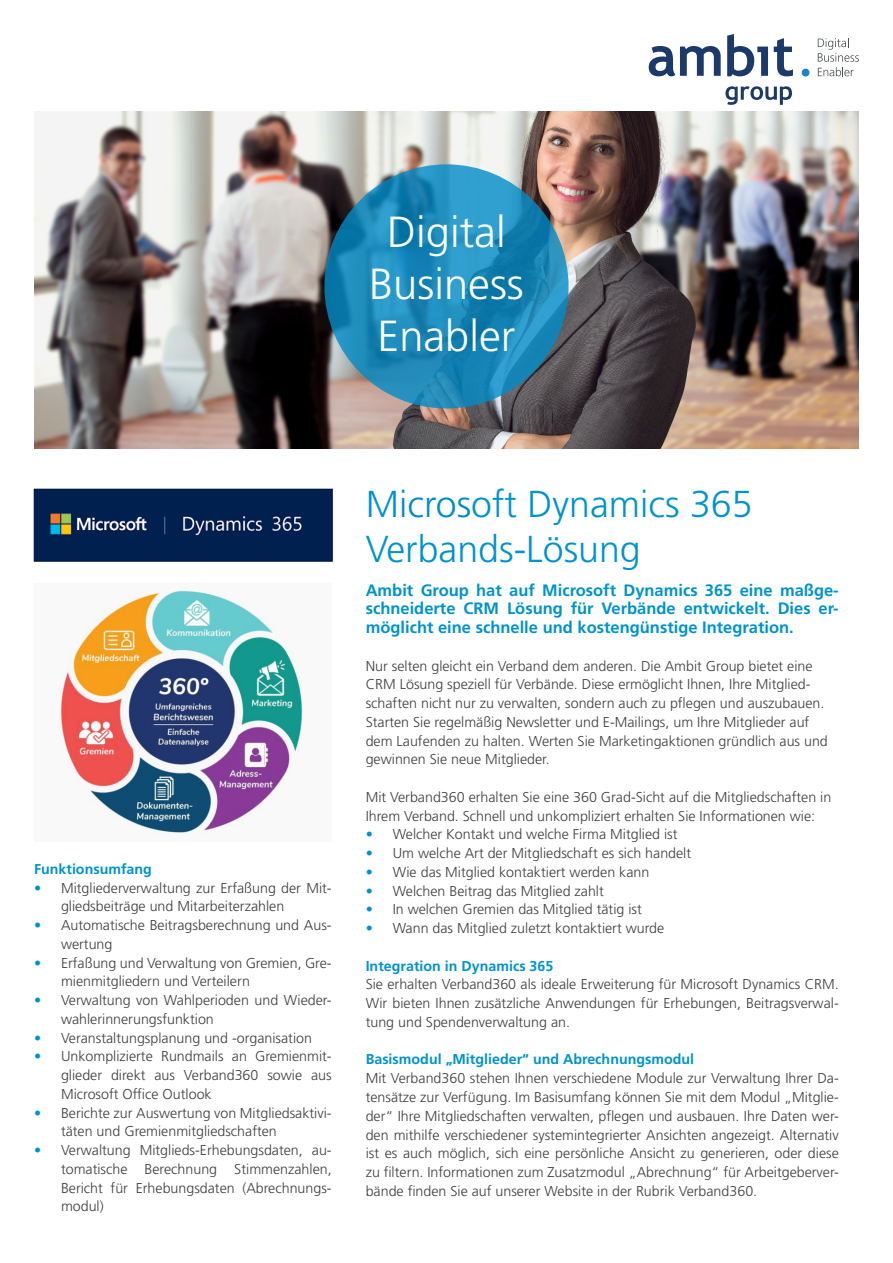
<style>
.page{position:relative;width:893px;height:1263px;background:#fff}
.page>*{position:absolute;margin:0;border:0;box-sizing:border-box;transform-origin:0 0}
.t1{font:300 43.5px "Frutiger LT Std";color:#fff}
.t2{font:300 37.5px "Frutiger LT Std";color:#0093cd}
.Zwischentitel_blue{font:700 16.5px/18.8px "Frutiger LT Std";color:#0093cd;text-align:justify}
.Lauftext{font:300 14.25px/18.8px "Frutiger LT Std";color:#3e3e3f}
.Lauftext-2{font:700 14.25px "Frutiger LT Std";color:#0093cd}
.s1{color:#0093cd}
.s2{color:#008cc9}
</style>
<div class="page">
<div style="left:802px;top:69px;width:7px;height:8px;background:#1b83c6;border-radius:50%"></div>
<svg style="left:649px;top:46px;width:72px;height:30px"></svg>
<svg style="left:727px;top:34px;width:41px;height:42px"></svg>
<svg style="left:774px;top:38px;width:19px;height:38px"></svg>
<svg style="left:725px;top:86px;width:67px;height:19px"></svg>
<svg style="left:818px;top:38px;width:41px;height:38px"></svg>
<img style="left:34px;top:111px;width:825px;height:338px">
<svg style="left:324px;top:164px;width:245px;height:244px;background:#1c89b9"></svg>
<img style="left:59px;top:589px;width:245px;height:246px">
<img style="left:33px;top:488px;width:300px;height:74px">
<p class="t1" style="left:387px;top:207px;width:120px">Digital</p>
<p class="t1" style="left:369px;top:259px;width:156px">Business</p>
<p class="t1" style="left:378px;top:312px;width:139px">Enabler</p>
<p class="Lauftext-2" style="left:34px;top:860px;width:119px">Funktionsumfang</p>
<p class="Lauftext" style="left:61px;top:879px;width:272px;text-indent:-27px"><span class="s1">•</span> Mitgliederverwaltung zur Erfaßung der Mit&shy;gliedsbeiträge und Mitarbeiterzahlen</p>
<p class="Lauftext" style="left:61px;top:916px;width:272px;text-indent:-27px"><span class="s1">•</span> Automatische Beitragsberechnung und Aus&shy;wertung</p>
<p class="Lauftext" style="left:61px;top:954px;width:272px;text-indent:-27px"><span class="s1">•</span> Erfaßung und Verwaltung von Gremien, Gre&shy;mienmitgliedern und Verteilern</p>
<p class="Lauftext" style="left:61px;top:991px;width:272px;text-indent:-27px"><span class="s1">•</span> Verwaltung von Wahlperioden und Wieder&shy;wahlerinnerungsfunktion</p>
<p class="Lauftext" style="left:34px;top:1029px;width:280px"><span class="s1">•</span> Veranstaltungsplanung und -organisation</p>
<p class="Lauftext" style="left:61px;top:1047px;width:272px;text-align:justify;text-indent:-27px"><span class="s1">•</span> Unkomplizierte Rundmails an Gremienmit&shy;glieder direkt aus Verband360 sowie aus Microsoft Office Outlook</p>
<p class="Lauftext" style="left:61px;top:1104px;width:272px;text-indent:-27px"><span class="s1">•</span> Berichte zur Auswertung von Mitgliedsaktivi&shy;täten und Gremienmitgliedschaften</p>
<p class="Lauftext" style="left:61px;top:1141px;width:272px;text-align:justify;text-indent:-27px"><span class="s1">•</span> Verwaltung Mitglieds-Erhebungsdaten, au&shy;tomatische Berechnung Stimmenzahlen, Bericht für Erhebungsdaten (Abrechnungs&shy;modul)</p>
<p class="t2" style="left:366px;top:482px;width:388px">M<span class="s2">icros</span>oft Dynamics 365</p>
<p class="t2" style="left:366px;top:527px;width:277px">Verbands-Lösung</p>
<p class="Zwischentitel_blue" style="left:366px;top:581px;width:475px">Ambit Group hat auf Microsoft Dynamics 365 eine maßge&shy;schneiderte CRM Lösung für Verbände entwickelt. Dies er&shy;möglicht eine schnelle und kostengünstige Integration.</p>
<p class="Lauftext" style="left:366px;top:657px;width:464px">Nur selten gleicht ein Verband dem anderen. Die Ambit Group bietet eine CRM Lösung speziell für Verbände. Diese ermöglicht Ihnen, Ihre Mitglied&shy;schaften nicht nur zu verwalten, sondern auch zu pflegen und auszubauen.<br>Starten Sie regelmäßig Newsletter und E-Mailings, um Ihre Mitglieder auf dem Laufenden zu halten. Werten Sie Marketingaktionen gründlich aus und gewinnen Sie neue Mitglieder.</p>
<p class="Lauftext" style="left:366px;top:788px;width:467px">Mit Verband360 erhalten Sie eine 360 Grad-Sicht auf die Mitgliedschaften in<br>Ihrem Verband. Schnell und unkompliziert erhalten Sie Informationen wie:</p>
<p class="Lauftext" style="left:366px;top:825px;width:313px"><span class="s1">•</span> Welcher Kontakt und welche Firma Mitglied ist</p>
<p class="Lauftext" style="left:366px;top:844px;width:327px"><span class="s1">•</span> Um welche Art der Mitgliedschaft es sich handelt</p>
<p class="Lauftext" style="left:366px;top:863px;width:285px"><span class="s1">•</span> Wie das Mitglied kontaktiert werden kann</p>
<p class="Lauftext" style="left:366px;top:882px;width:240px"><span class="s1">•</span> Welchen Beitrag das Mitglied zahlt</p>
<p class="Lauftext" style="left:366px;top:900px;width:278px"><span class="s1">•</span> In welchen Gremien das Mitglied tätig ist</p>
<p class="Lauftext" style="left:366px;top:919px;width:300px"><span class="s1">•</span> Wann das Mitglied zuletzt kontaktiert wurde</p>
<p class="Lauftext-2" style="left:366px;top:957px;width:189px">Integration in Dynamics 365</p>
<p class="Lauftext" style="left:366px;top:975px;width:475px;text-align:justify">Sie erhalten Verband360 als ideale Erweiterung für Microsoft Dynamics CRM.<br>Wir bieten Ihnen zusätzliche Anwendungen für Erhebungen, Beitragsverwal&shy;tung und Spendenverwaltung an.</p>
<p class="Lauftext-2" style="left:366px;top:1051px;width:330px">Basismodul „Mitglieder“ und Abrechnungsmodul</p>
<p class="Lauftext" style="left:366px;top:1069px;width:475px;text-align:justify">Mit Verband360 stehen Ihnen verschiedene Module zur Verwaltung Ihrer Da&shy;tensätze zur Verfügung. Im Basisumfang können Sie mit dem Modul „Mitglie&shy;der“ Ihre Mitgliedschaften verwalten, pflegen und ausbauen. Ihre Daten wer&shy;den mithilfe verschiedener systemintegrierter Ansichten angezeigt. Alternativ ist es auch möglich, sich eine persönliche Ansicht zu generieren, oder diese zu filtern. Informationen zum Zusatzmodul „Abrechnung“ für Arbeitgeberver&shy;bände finden Sie auf unserer Website in der Rubrik Verband360.</p>
</div>
